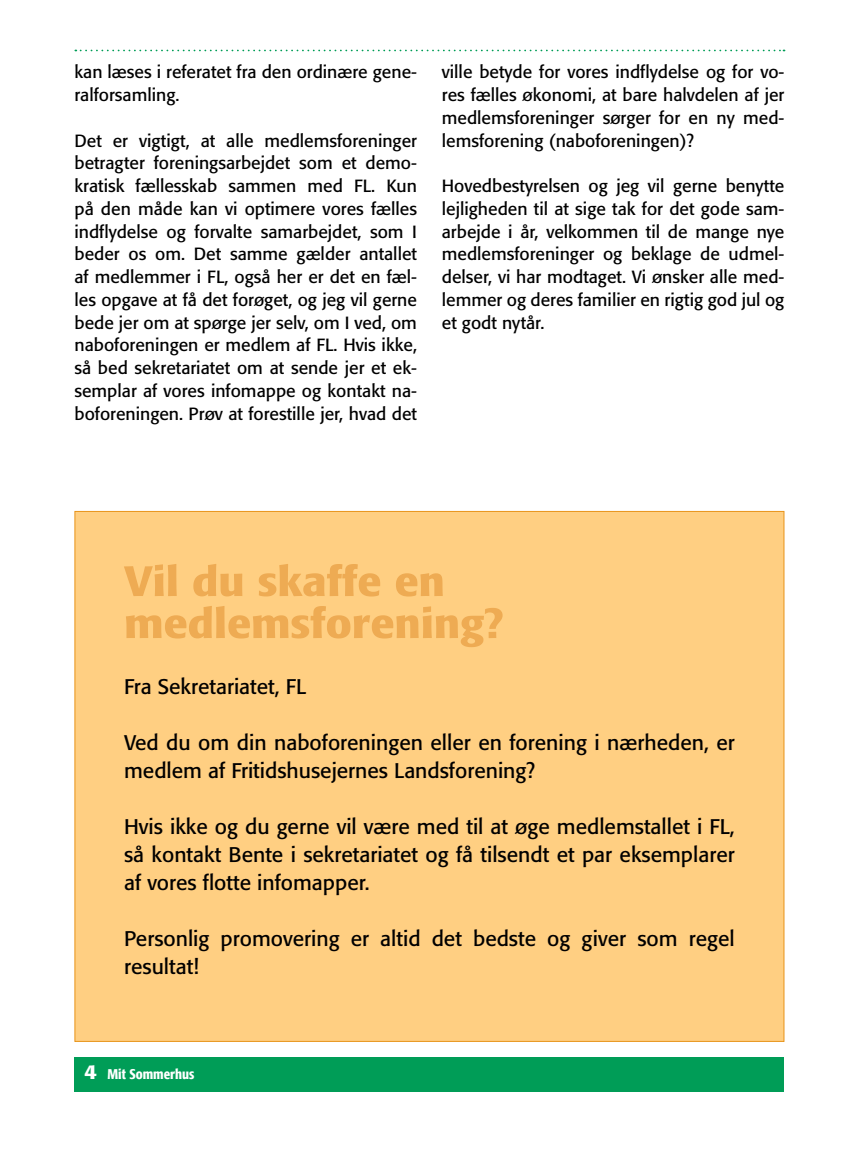
<style>
.page{position:relative;width:844px;height:1151px;background:#fff}
.page>*{position:absolute;margin:0;border:0;box-sizing:border-box;transform-origin:0 0}
.t1{font:500 condensed 42px/42px "Formata";color:#eeab53;scale:1.25 1}
.t2{font:21px/28px "Formata";color:#000}
.t3{font:17.5px/22.8px "Formata";color:#000;text-align:justify}
.t4{font:500 condensed 14px "Formata";color:#fff}
.s1{font-size:21px}
</style>
<div class="page">
<div style="left:74px;top:1057px;width:710px;height:34px;background:#009d57"></div>
<svg style="left:75px;top:50px;width:709px;height:1px"></svg>
<div style="left:74px;top:511px;width:710px;height:531px;background:#ffcf82;border:1px solid #e8941a"></div>
<p class="t3" style="left:74px;top:61px;width:344px">kan læses i referatet fra den ordinære gene&shy;ralforsamling.</p>
<p class="t3" style="left:74px;top:129px;width:344px">Det er vigtigt, at alle medlemsforeninger betragter foreningsarbejdet som et demo&shy;kratisk fællesskab sammen med FL. Kun på den måde kan vi optimere vores fælles indflydelse og forvalte samarbejdet, som I beder os om. Det samme gælder antallet af medlemmer i FL, også her er det en fæl&shy;les opgave at få det forøget, og jeg vil gerne bede jer om at spørge jer selv, om I ved, om naboforeningen er medlem af FL. Hvis ikke, så bed sekretariatet om at sende jer et ek&shy;semplar af vores infomappe og kontakt na&shy;boforeningen. Prøv at forestille jer, hvad det</p>
<p class="t3" style="left:441px;top:61px;width:344px">ville betyde for vores indflydelse og for vo&shy;res fælles økonomi, at bare halvdelen af jer medlemsforeninger sørger for en ny med&shy;lemsforening (naboforeningen)?</p>
<p class="t3" style="left:441px;top:175px;width:344px">Hovedbestyrelsen og jeg vil gerne benytte lejligheden til at sige tak for det gode sam&shy;arbejde i år, velkommen til de mange nye medlemsforeninger og beklage de udmel&shy;delser, vi har modtaget. Vi ønsker alle med&shy;lemmer og deres familier en rigtig god jul og et godt nytår.</p>
<h1 class="t1" style="left:124px;top:560px;width:305px">Vil du skaffe en medlemsforening?</h1>
<p class="t2" style="left:124px;top:672px;width:184px">Fra Sekretariatet, FL</p>
<p class="t2" style="left:124px;top:729px;width:612px">Ved du om din naboforeningen eller en forening i nærheden, er medlem af Fritidshusejernes Landsforening?</p>
<p class="t2" style="left:124px;top:813px;width:612px;text-align:justify">Hvis ikke og du gerne vil være med til at øge medlemstallet i FL, så kontakt Bente i sekretariatet og få tilsendt et par eksemplarer af vores flotte infomapper.</p>
<p class="t2" style="left:124px;top:924px;width:612px">Personlig promovering er altid det bedste og giver som regel resultat!</p>
<p class="t4" style="left:84px;top:1066px;width:111px"><span class="s1">4</span> Mit Sommerhus</p>
</div>
